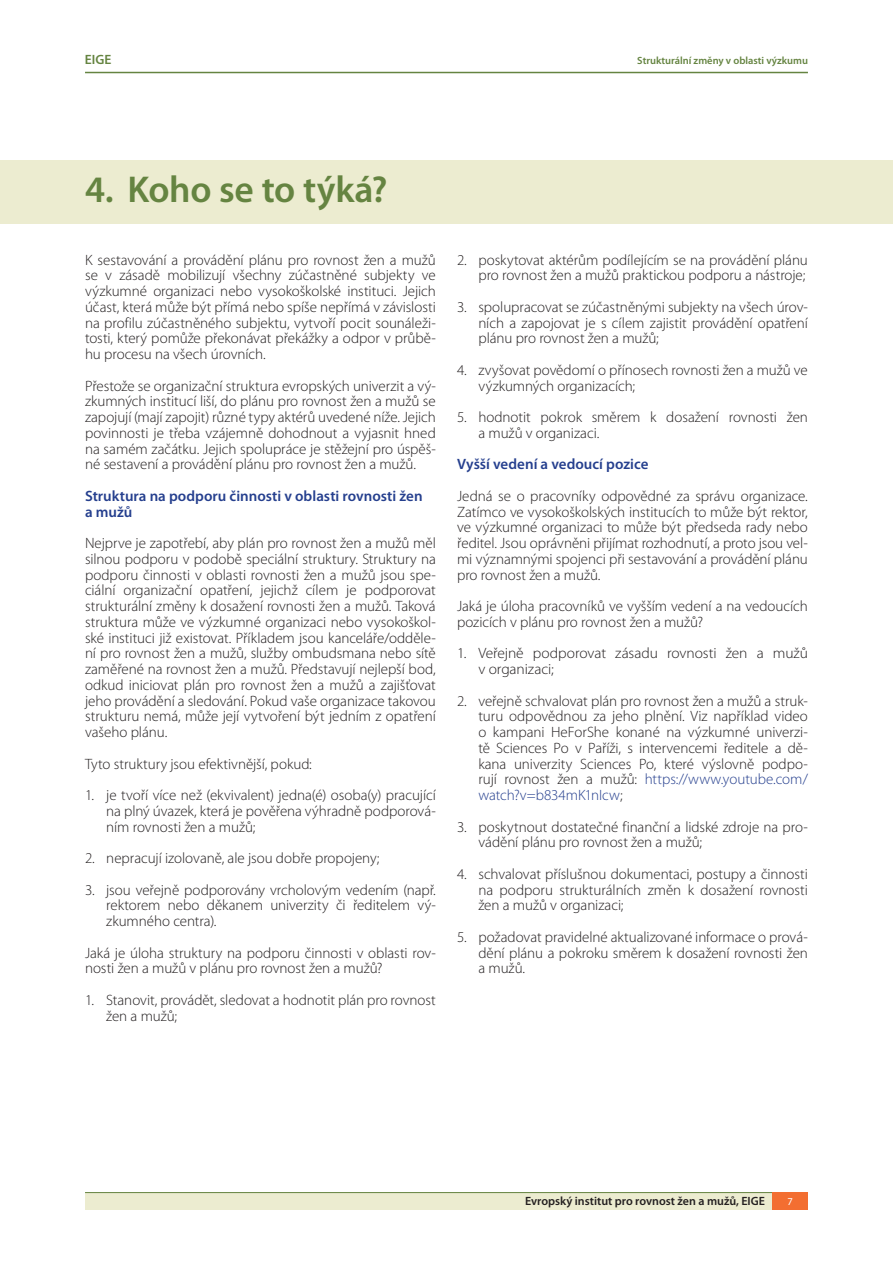
<style>
.page{position:relative;width:893px;height:1263px;background:#fff}
.page>*{position:absolute;margin:0;border:0;box-sizing:border-box;transform-origin:0 0}
.Title_1_Right{font:600 37.5px "Myriad Pro";letter-spacing:-.005em;color:#658441}
.Body_text{font:300 15px/15.8px "Myriad Pro";letter-spacing:-.005em;color:#231f20;text-align:justify}
.text_bullet_1{font:300 15px/15.8px "Myriad Pro";letter-spacing:-.005em;color:#231f20;text-align:justify}
.title_4_next{font:600 15px/15.8px "Myriad Pro";color:#253f8e}
.t1{font:600 13.5px "Myriad Pro";color:#658441}
.t2{font:600 12px "Myriad Pro";color:#231f20}
.t3{font:600 10.5px "Myriad Pro";color:#658441}
.t4{font:10.5px "Myriad Pro";color:#fff}
.s1{color:#253f8e}
</style>
<div class="page">
<hr style="left:85px;top:72px;width:723px;height:1px;background:#658441">
<div style="left:85px;top:1192px;width:695px;height:18px;background:#ececd0"></div>
<hr style="left:85px;top:1192px;width:688px;height:1px;background:#658441">
<div style="left:772px;top:1192px;width:36px;height:18px;background:#f36e31"></div>
<div style="left:0;top:161px;width:893px;height:63px;background:#ececd0"></div>
<p class="t1" style="left:85px;top:52px;width:28px">EIGE</p>
<p class="t3" style="left:637px;top:54px;width:172px">Strukturální změny v oblasti výzkumu</p>
<p class="Title_1_Right" style="left:85px;top:168px;width:304px">4. Koho se to týká?</p>
<p class="Body_text" style="left:85px;top:252px;width:352px">K sestavování a provádění plánu pro rovnost žen a mužů se v zásadě mobilizují všechny zúčastněné subjekty ve výzkumné organizaci nebo vysokoškolské instituci. Jejich účast, která může být přímá nebo spíše nepřímá v závislosti na profilu zúčastněného subjektu, vytvoří pocit sounáleži&shy;tosti, který pomůže překonávat překážky a odpor v průbě&shy;hu procesu na všech úrovních.</p>
<p class="Body_text" style="left:85px;top:378px;width:352px">Přestože se organizační struktura evropských univerzit a vý&shy;zkumných institucí liší, do plánu pro rovnost žen a mužů se zapojují (mají zapojit) různé typy aktérů uvedené níže. Jejich povinnosti je třeba vzájemně dohodnout a vyjasnit hned na samém začátku. Jejich spolupráce je stěžejní pro úspěš&shy;né sestavení a provádění plánu pro rovnost žen a mužů.</p>
<p class="title_4_next" style="left:85px;top:488px;width:339px">Struktura na podporu činnosti v oblasti rovnosti žen a mužů</p>
<p class="Body_text" style="left:85px;top:535px;width:352px">Nejprve je zapotřebí, aby plán pro rovnost žen a mužů měl silnou podporu v podobě speciální struktury. Struktury na podporu činnosti v oblasti rovnosti žen a mužů jsou spe&shy;ciální organizační opatření, jejichž cílem je podporovat strukturální změny k dosažení rovnosti žen a mužů. Taková struktura může ve výzkumné organizaci nebo vysokoškol&shy;ské instituci již existovat. Příkladem jsou kanceláře/odděle&shy;ní pro rovnost žen a mužů, služby ombudsmana nebo sítě zaměřené na rovnost žen a mužů. Představují nejlepší bod, odkud iniciovat plán pro rovnost žen a mužů a zajišťovat jeho provádění a sledování. Pokud vaše organizace takovou strukturu nemá, může její vytvoření být jedním z opatření vašeho plánu.</p>
<p class="Body_text" style="left:85px;top:756px;width:228px">Tyto struktury jsou efektivnější, pokud:</p>
<p class="text_bullet_1" style="left:106px;top:787px;width:331px;text-indent:-21px">1. je tvoří více než (ekvivalent) jedna(é) osoba(y) pracující na plný úvazek, která je pověřena výhradně podporová&shy;ním rovnosti žen a mužů;</p>
<p class="text_bullet_1" style="left:85px;top:850px;width:296px">2. nepracují izolovaně, ale jsou dobře propojeny;</p>
<p class="text_bullet_1" style="left:106px;top:882px;width:331px;text-indent:-21px">3. jsou veřejně podporovány vrcholovým vedením (např. rektorem nebo děkanem univerzity či ředitelem vý&shy;zkumného centra).</p>
<p class="Body_text" style="left:85px;top:945px;width:352px">Jaká je úloha struktury na podporu činnosti v oblasti rov&shy;nosti žen a mužů v plánu pro rovnost žen a mužů?</p>
<p class="text_bullet_1" style="left:106px;top:992px;width:331px;text-indent:-21px">1. Stanovit, provádět, sledovat a hodnotit plán pro rovnost žen a mužů;</p>
<p class="text_bullet_1" style="left:457px;top:252px;width:352px;text-align:right">2. poskytovat aktérům podílejícím se na provádění plánu pro rovnost žen a mužů praktickou podporu a nástroje;</p>
<p class="text_bullet_1" style="left:478px;top:299px;width:331px;text-indent:-21px">3. spolupracovat se zúčastněnými subjekty na všech úrov&shy;ních a zapojovat je s cílem zajistit provádění opatření plánu pro rovnost žen a mužů;</p>
<p class="text_bullet_1" style="left:478px;top:362px;width:331px;text-indent:-21px">4. zvyšovat povědomí o přínosech rovnosti žen a mužů ve výzkumných organizacích;</p>
<p class="text_bullet_1" style="left:478px;top:409px;width:331px;text-indent:-21px">5. hodnotit pokrok směrem k dosažení rovnosti žen a mužů v organizaci.</p>
<p class="title_4_next" style="left:457px;top:457px;width:193px">Vyšší vedení a vedoucí pozice</p>
<p class="Body_text" style="left:457px;top:488px;width:352px">Jedná se o pracovníky odpovědné za správu organizace.<br>Zatímco ve vysokoškolských institucích to může být rektor, ve výzkumné organizaci to může být předseda rady nebo ředitel. Jsou oprávněni přijímat rozhodnutí, a proto jsou vel&shy;mi významnými spojenci při sestavování a provádění plánu pro rovnost žen a mužů.</p>
<p class="Body_text" style="left:457px;top:598px;width:352px">Jaká je úloha pracovníků ve vyšším vedení a na vedoucích pozicích v plánu pro rovnost žen a mužů?</p>
<p class="text_bullet_1" style="left:478px;top:646px;width:331px;text-indent:-21px">1. Veřejně podporovat zásadu rovnosti žen a mužů v organizaci;</p>
<p class="text_bullet_1" style="left:478px;top:693px;width:331px;text-indent:-21px">2. veřejně schvalovat plán pro rovnost žen a mužů a struk&shy;turu odpovědnou za jeho plnění. Viz například video o kampani HeForShe konané na výzkumné univerzi&shy;tě Sciences Po v Paříži, s intervencemi ředitele a dě&shy;kana univerzity Sciences Po, které výslovně podpo&shy;rují rovnost žen a mužů: <span class="s1">https://www.youtube.com/ watch?v=b834mK1nIcw</span>;</p>
<p class="text_bullet_1" style="left:478px;top:819px;width:331px;text-indent:-21px">3. poskytnout dostatečné finanční a lidské zdroje na pro&shy;vádění plánu pro rovnost žen a mužů;</p>
<p class="text_bullet_1" style="left:478px;top:866px;width:331px;text-indent:-21px">4. schvalovat příslušnou dokumentaci, postupy a činnosti na podporu strukturálních změn k dosažení rovnosti žen a mužů v organizaci;</p>
<p class="text_bullet_1" style="left:478px;top:929px;width:331px;text-indent:-21px">5. požadovat pravidelné aktualizované informace o prová&shy;dění plánu a pokroku směrem k dosažení rovnosti žen a mužů.</p>
<p class="t2" style="left:525px;top:1194px;width:241px">Evropský institut pro rovnost žen a mužů, EIGE</p>
<p class="t4" style="left:787px;top:1195px;width:7px">7</p>
</div>
